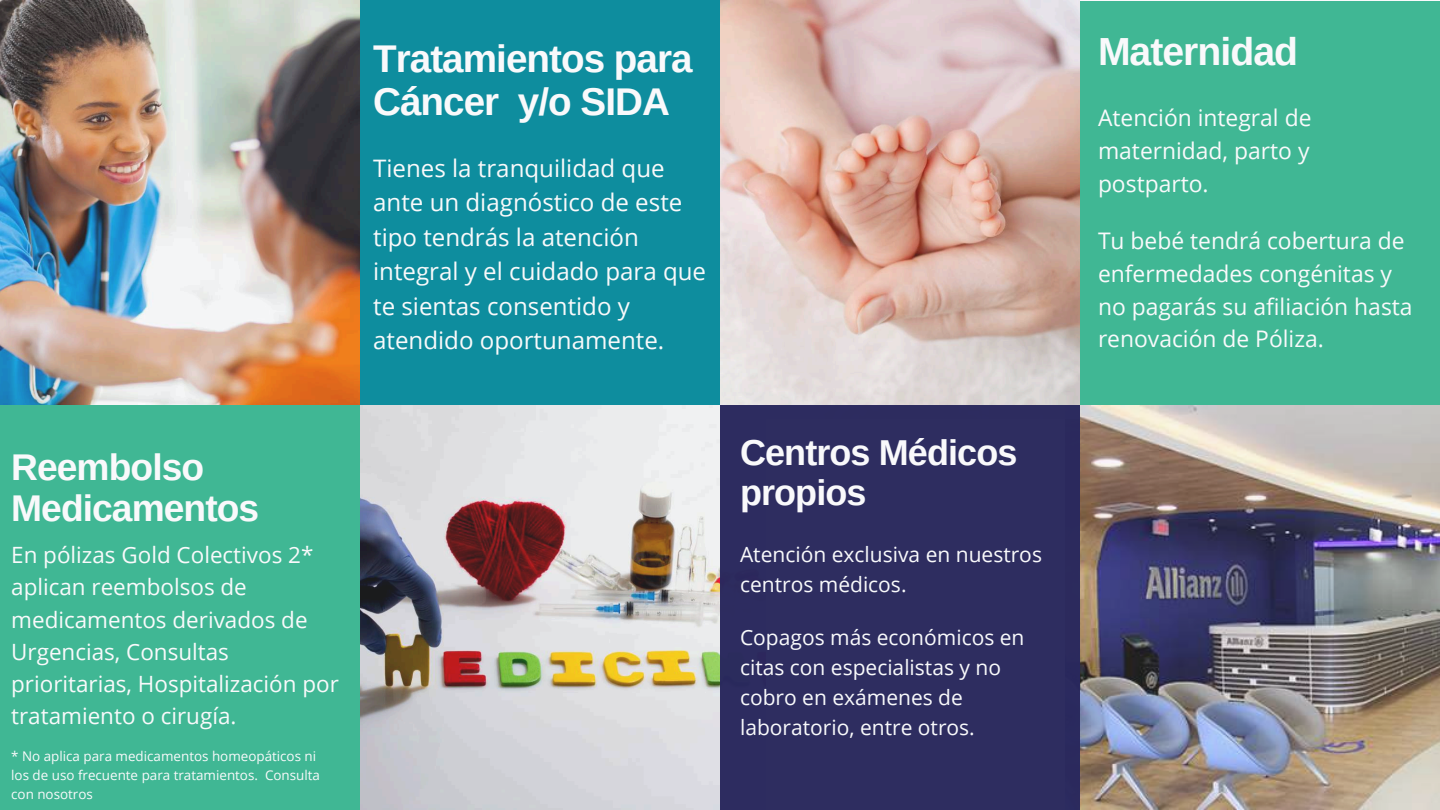
<style>
.page{position:relative;width:1440px;height:810px;background:#fff}
.page>*{position:absolute;margin:0;border:0;box-sizing:border-box;transform-origin:0 0}
.t1{font:700 39.2px "Arimo";letter-spacing:-.025em;color:#fff}
.t2{font:700 38.6px/42.5px "Arimo";letter-spacing:-.025em;color:#fff}
.t3{font:700 37.2px/41.3px "Arimo";letter-spacing:-.025em;color:#fff}
.t4{font:700 36px/39.9px "Arimo";letter-spacing:-.025em;color:#fff}
.t5{font:24.1px/34.5px "Open Sans";color:#fff}
.t6{font:22.8px/32.7px "Open Sans";color:#fff;text-align:justify}
.t7{font:22.4px/32.2px "Open Sans";color:#fff}
.t8{font:21px/30.1px "Open Sans";color:#fff}
.t9{font:13.4px/19.3px "Open Sans";color:#fff}
</style>
<div class="page">
<img style="left:0;top:0;width:1440px;height:810px">
<h2 class="t2" style="left:373px;top:37px;width:321px">Tratamientos para<br>Cáncer y/o SIDA</h2>
<p class="t5" style="left:373px;top:150px;width:334px">Tienes la tranquilidad que ante un diagnóstico de este tipo tendrás la atención integral y el cuidado para que te sientas consentido y atendido oportunamente.</p>
<h3 class="t3" style="left:11px;top:447px;width:250px">Reembolso<br>Medicamentos</h3>
<p class="t7" style="left:11px;top:538px;width:329px">En pólizas Gold Colectivos 2* aplican reembolsos de medicamentos derivados de<br>Urgencias, Consultas prioritarias, Hospitalización por tratamiento o cirugía.</p>
<p class="t9" style="left:11px;top:746px;width:310px">* No aplica para medicamentos homeopáticos ni los de uso frecuente para tratamientos. Consulta con nosotros</p>
<h3 class="t4" style="left:740px;top:433px;width:279px">Centros Médicos propios</h3>
<p class="t8" style="left:740px;top:538px;width:303px">Atención exclusiva en nuestros centros médicos.</p>
<p class="t8" style="left:740px;top:621px;width:286px">Copagos más económicos en citas con especialistas y no cobro en exámenes de laboratorio, entre otros.</p>
<h1 class="t1" style="left:1098px;top:29px;width:202px">Maternidad</h1>
<p class="t6" style="left:1098px;top:101px;width:215px">Atención integral de maternidad, parto y postparto.</p>
<p class="t6" style="left:1098px;top:224px;width:316px;text-align:left">Tu bebé tendrá cobertura de enfermedades congénitas y no pagarás su afiliación hasta renovación de Póliza.</p>
</div>
